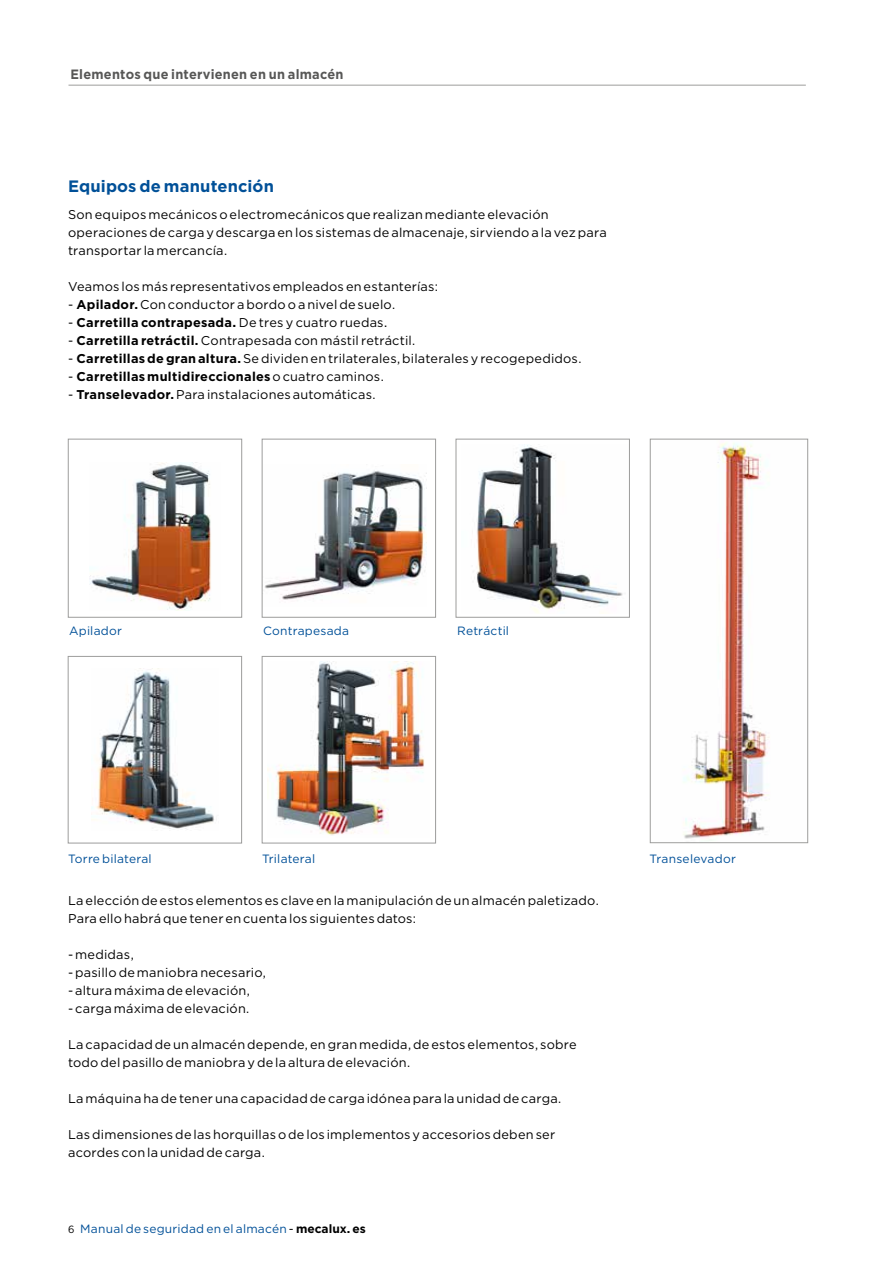
<style>
.page{position:relative;width:893px;height:1263px;background:#fff}
.page>*{position:absolute;margin:0;border:0;box-sizing:border-box;transform-origin:0 0}
.t1{font:700 16.5px "Gotham";letter-spacing:.01em;color:#005098}
.t2{font:700 13.5px "Gotham";letter-spacing:.015em;color:#575756;scale:.95 1}
.t3{font:12.75px/18px "Gotham";letter-spacing:.015em;color:#000}
.t4{font:700 12.75px "Gotham";letter-spacing:.02em;color:#000}
.t5{font:12px "Gotham";letter-spacing:.015em;color:#005098}
.s1{font-weight:700}
.s2{font-weight:400}
.s3{font-size:10.5px;color:#000}
.s4{color:#000}
.s5{font-weight:700;color:#000}
</style>
<div class="page">
<hr style="left:68px;top:85px;width:738px;height:1px;background:#9d9d9c">
<img style="left:476px;top:444px;width:147px;height:169px">
<div style="left:456px;top:439px;width:174px;height:178px;border:1px solid #9d9d9c"></div>
<img style="left:92px;top:668px;width:122px;height:162px">
<div style="left:68px;top:656px;width:174px;height:187px;border:1px solid #9d9d9c"></div>
<img style="left:268px;top:661px;width:157px;height:174px">
<div style="left:262px;top:656px;width:174px;height:187px;border:1px solid #9d9d9c"></div>
<img style="left:265px;top:470px;width:161px;height:130px">
<div style="left:262px;top:439px;width:174px;height:178px;border:1px solid #9d9d9c"></div>
<img style="left:90px;top:462px;width:121px;height:148px">
<div style="left:68px;top:439px;width:174px;height:178px;border:1px solid #9d9d9c"></div>
<img style="left:683px;top:443px;width:87px;height:396px">
<div style="left:650px;top:439px;width:158px;height:404px;border:1px solid #9d9d9c"></div>
<p class="t2" style="left:70px;top:66px;width:289px">Elementos que intervienen en un almacén</p>
<p class="t1" style="left:68px;top:175px;width:207px">Equipos de manutención</p>
<p class="t3" style="left:68px;top:205px;width:540px">Son equipos mecánicos o electromecánicos que realizan mediante elevación operaciones de carga y descarga en los sistemas de almacenaje, sirviendo a la vez para transportar la mercancía.</p>
<p class="t3" style="left:68px;top:277px;width:371px">Veamos los más representativos empleados en estanterías:</p>
<p class="t3" style="left:68px;top:295px;width:329px">- <span class="s1">Apilador.</span> Con conductor a bordo o a nivel de suelo.</p>
<p class="t4" style="left:68px;top:314px;width:321px"><span class="s2">-</span> Carretilla contrapesada. <span class="s2">De tres y cuatro ruedas.</span></p>
<p class="t3" style="left:68px;top:331px;width:349px">- <span class="s1">Carretilla retráctil.</span> Contrapesada con mástil retráctil.</p>
<p class="t3" style="left:68px;top:349px;width:515px">- <span class="s1">Carretillas de gran altura.</span> Se dividen en trilaterales, bilaterales y recogepedidos.</p>
<p class="t4" style="left:68px;top:368px;width:317px"><span class="s2">-</span> Carretillas multidireccionales <span class="s2">o cuatro caminos.</span></p>
<p class="t3" style="left:68px;top:385px;width:309px">- <span class="s1">Transelevador.</span> Para instalaciones automáticas.</p>
<p class="t5" style="left:69px;top:623px;width:54px">Apilador</p>
<p class="t5" style="left:263px;top:623px;width:88px">Contrapesada</p>
<p class="t5" style="left:457px;top:623px;width:53px">Retráctil</p>
<p class="t5" style="left:68px;top:851px;width:85px">Torre bilateral</p>
<p class="t5" style="left:262px;top:851px;width:55px">Trilateral</p>
<p class="t3" style="left:68px;top:891px;width:532px">La elección de estos elementos es clave en la manipulación de un almacén paletizado.<br>Para ello habrá que tener en cuenta los siguientes datos:</p>
<p class="t3" style="left:68px;top:945px;width:67px">- medidas,</p>
<p class="t3" style="left:68px;top:963px;width:199px">- pasillo de maniobra necesario,</p>
<p class="t3" style="left:68px;top:981px;width:183px">- altura máxima de elevación,</p>
<p class="t3" style="left:68px;top:999px;width:183px">- carga máxima de elevación.</p>
<p class="t3" style="left:68px;top:1035px;width:510px">La capacidad de un almacén depende, en gran medida, de estos elementos, sobre todo del pasillo de maniobra y de la altura de elevación.</p>
<p class="t3" style="left:68px;top:1089px;width:495px">La máquina ha de tener una capacidad de carga idónea para la unidad de carga.</p>
<p class="t3" style="left:68px;top:1125px;width:489px">Las dimensiones de las horquillas o de los implementos y accesorios deben ser acordes con la unidad de carga.</p>
<p class="t5" style="left:68px;top:1221px;width:299px"><span class="s3">6</span> Manual de seguridad en el almacén <span class="s4">-</span> <span class="s5">mecalux. es</span></p>
<p class="t5" style="left:650px;top:851px;width:88px">Transelevador</p>
</div>
